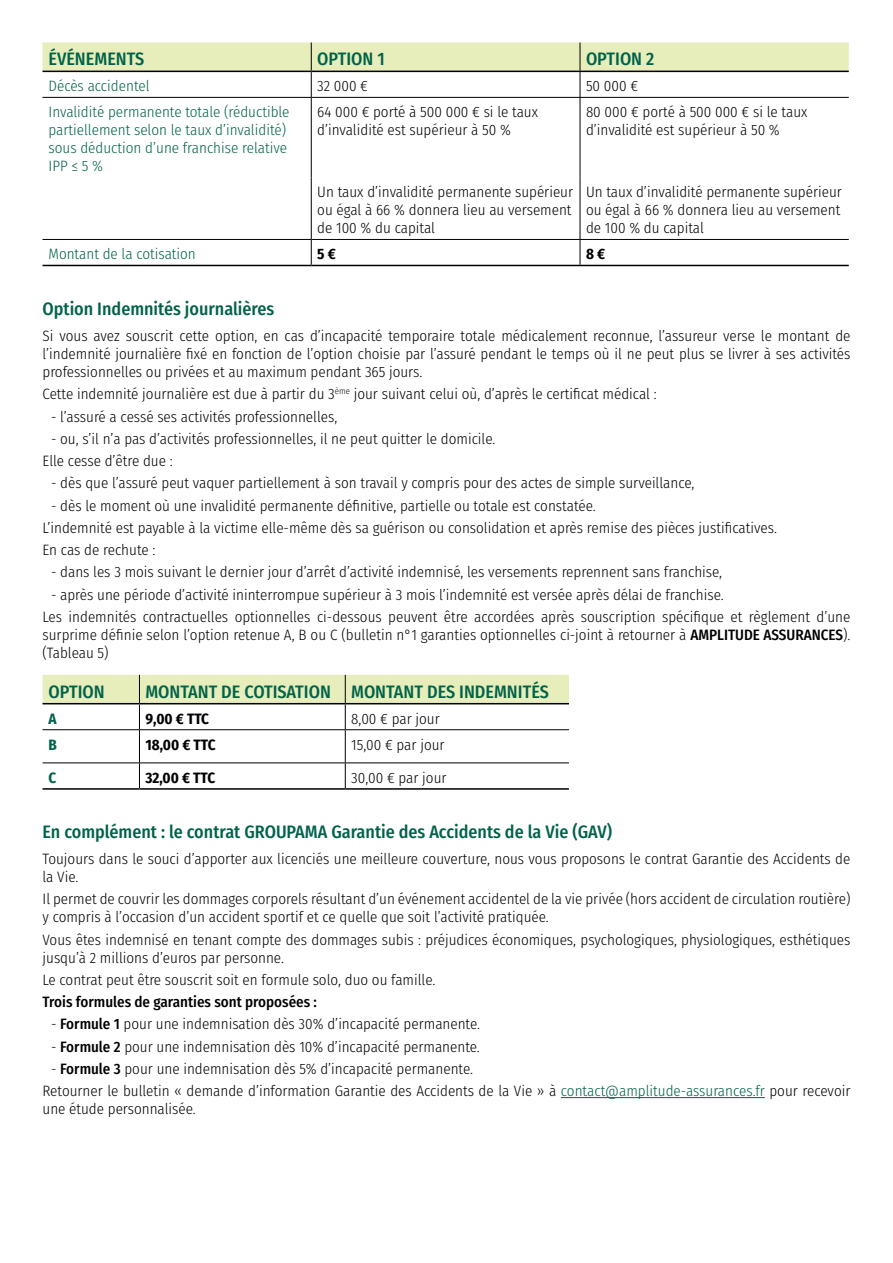
<style>
.page{position:relative;width:893px;height:1263px;background:#fff}
.page>*{position:absolute;margin:0;border:0;box-sizing:border-box;transform-origin:0 0}
.t1{font:500 18px "Fira Sans Condensed";color:#00624a}
.t2{font:300 15px/18px "Fira Sans Condensed";color:#000}
.t3{font:300 15px/18px "Fira Sans Condensed";color:#00624a}
.t4{font:500 15px "Fira Sans Condensed";color:#000}
.t5{font:700 15px "Fira Sans Condensed";color:#000}
.t6{font:700 15px "Fira Sans Condensed";color:#00624a}
.s1{font-weight:500}
.s2{color:#00624a}
</style>
<div class="page">
<svg style="left:43px;top:43px;width:806px;height:54px"></svg>
<hr style="left:43px;top:97px;width:268px;height:1px;background:#000">
<hr style="left:311px;top:97px;width:269px;height:1px;background:#000">
<hr style="left:311px;top:98px;width:1px;height:79px;background:#000">
<hr style="left:580px;top:97px;width:269px;height:1px;background:#000">
<hr style="left:580px;top:98px;width:1px;height:79px;background:#000">
<hr style="left:311px;top:177px;width:1px;height:62px;background:#000">
<hr style="left:580px;top:177px;width:1px;height:62px;background:#000">
<hr style="left:43px;top:239px;width:268px;height:1px;background:#000">
<hr style="left:311px;top:239px;width:269px;height:1px;background:#000">
<svg style="left:311px;top:240px;width:1px;height:25px"></svg>
<hr style="left:580px;top:239px;width:269px;height:1px;background:#000">
<svg style="left:580px;top:240px;width:1px;height:25px"></svg>
<hr style="left:43px;top:71px;width:268px;height:1px;background:#000">
<hr style="left:311px;top:71px;width:269px;height:1px;background:#000">
<hr style="left:580px;top:71px;width:269px;height:1px;background:#000">
<hr style="left:43px;top:265px;width:268px;height:1px;background:#000">
<hr style="left:311px;top:265px;width:269px;height:1px;background:#000">
<hr style="left:580px;top:265px;width:269px;height:1px;background:#000">
<svg style="left:43px;top:675px;width:526px;height:54px"></svg>
<hr style="left:43px;top:729px;width:96px;height:1px;background:#000">
<hr style="left:139px;top:729px;width:206px;height:1px;background:#000">
<hr style="left:139px;top:730px;width:1px;height:32px;background:#000">
<hr style="left:345px;top:729px;width:224px;height:1px;background:#000">
<hr style="left:345px;top:730px;width:1px;height:32px;background:#000">
<hr style="left:43px;top:762px;width:96px;height:1px;background:#000">
<hr style="left:139px;top:762px;width:206px;height:1px;background:#000">
<svg style="left:139px;top:763px;width:1px;height:25px"></svg>
<hr style="left:345px;top:762px;width:224px;height:1px;background:#000">
<svg style="left:345px;top:763px;width:1px;height:25px"></svg>
<hr style="left:43px;top:703px;width:96px;height:1px;background:#000">
<hr style="left:139px;top:703px;width:206px;height:1px;background:#000">
<hr style="left:345px;top:703px;width:224px;height:1px;background:#000">
<hr style="left:43px;top:788px;width:96px;height:2px;background:#000">
<hr style="left:139px;top:788px;width:206px;height:2px;background:#000">
<hr style="left:345px;top:788px;width:224px;height:2px;background:#000">
<hr style="left:561px;top:1097px;width:204px;height:1px;background:#00624a">
<p class="t1" style="left:49px;top:45px;width:97px">ÉVÉNEMENTS</p>
<p class="t1" style="left:317px;top:45px;width:69px">OPTION 1</p>
<p class="t1" style="left:586px;top:45px;width:70px">OPTION 2</p>
<p class="t3" style="left:49px;top:77px;width:103px">Décès accidentel</p>
<p class="t2" style="left:317px;top:77px;width:52px">32 000 €</p>
<p class="t2" style="left:586px;top:77px;width:54px">50 000 €</p>
<p class="t3" style="left:49px;top:103px;width:243px">Invalidité permanente totale (réductible partiellement selon le taux d’invalidité) sous déduction d’une franchise relative IPP ≤ 5 %</p>
<p class="t2" style="left:317px;top:103px;width:222px">64 000 € porté à 500 000 € si le taux d’invalidité est supérieur à 50 %</p>
<p class="t2" style="left:586px;top:103px;width:223px">80 000 € porté à 500 000 € si le taux d’invalidité est supérieur à 50 %</p>
<p class="t2" style="left:317px;top:183px;width:257px;text-align:justify">Un taux d’invalidité permanente supérieur ou égal à 66 % donnera lieu au versement de 100 % du capital</p>
<p class="t2" style="left:586px;top:183px;width:257px;text-align:justify">Un taux d’invalidité permanente supérieur ou égal à 66 % donnera lieu au versement de 100 % du capital</p>
<p class="t3" style="left:49px;top:245px;width:149px">Montant de la cotisation</p>
<p class="t5" style="left:317px;top:242px;width:20px">5 €</p>
<p class="t5" style="left:586px;top:242px;width:21px">8 €</p>
<p class="t1" style="left:43px;top:294px;width:233px">Option Indemnités journalières</p>
<p class="t2" style="left:43px;top:327px;width:809px;text-align:justify">Si vous avez souscrit cette option, en cas d’incapacité temporaire totale médicalement reconnue, l’assureur verse le montant de l’indemnité journalière fixé en fonction de l’option choisie par l’assuré pendant le temps où il ne peut plus se livrer à ses activités professionnelles ou privées et au maximum pendant 365 jours.</p>
<p class="t2" style="left:43px;top:385px;width:616px">Cette indemnité journalière est due à partir du 3<sup>ème</sup> jour suivant celui où, d’après le certificat médical :</p>
<p class="t2" style="left:51px;top:407px;width:288px">- l’assuré a cessé ses activités professionnelles,</p>
<p class="t2" style="left:43px;top:427px;width:454px;line-height:22.2px;text-indent:9px">- ou, s’il n’a pas d’activités professionnelles, il ne peut quitter le domicile.<br>Elle cesse d’être due :</p>
<p class="t2" style="left:51px;top:474px;width:645px">- dès que l’assuré peut vaquer partiellement à son travail y compris pour des actes de simple surveillance,</p>
<p class="t2" style="left:43px;top:494px;width:736px;line-height:22.2px;text-indent:9px">- dès le moment où une invalidité permanente définitive, partielle ou totale est constatée.<br>L’indemnité est payable à la victime elle-même dès sa guérison ou consolidation et après remise des pièces justificatives.<br>En cas de rechute :</p>
<p class="t2" style="left:51px;top:563px;width:673px">- dans les 3 mois suivant le dernier jour d’arrêt d’activité indemnisé, les versements reprennent sans franchise,</p>
<p class="t2" style="left:43px;top:583px;width:809px;line-height:22.2px;text-indent:9px">- après une période d’activité ininterrompue supérieur à 3 mois l’indemnité est versée après délai de franchise.<br>Les indemnités contractuelles optionnelles ci-dessous peuvent être accordées après souscription spécifique et règlement d’une</p>
<p class="t2" style="left:43px;top:625px;width:809px">surprime définie selon l’option retenue A, B ou C (bulletin n°1 garanties optionnelles ci-joint à retourner à <span class="s1">AMPLITUDE ASSURANCES</span>). (Tableau 5)</p>
<p class="t1" style="left:49px;top:677px;width:58px">OPTION</p>
<p class="t1" style="left:145px;top:677px;width:405px">MONTANT DE COTISATION MONTANT DES INDEMNITÉS</p>
<p class="t6" style="left:49px;top:706px;width:10px">A</p>
<p class="t5" style="left:145px;top:706px;width:65px">9,00 € TTC</p>
<p class="t2" style="left:351px;top:709px;width:90px">8,00 € par jour</p>
<p class="t6" style="left:49px;top:732px;width:10px">B</p>
<p class="t5" style="left:145px;top:732px;width:72px">18,00 € TTC</p>
<p class="t2" style="left:351px;top:735px;width:95px">15,00 € par jour</p>
<p class="t6" style="left:49px;top:765px;width:9px">C</p>
<p class="t5" style="left:145px;top:765px;width:71px">32,00 € TTC</p>
<p class="t2" style="left:351px;top:769px;width:97px">30,00 € par jour</p>
<p class="t1" style="left:43px;top:817px;width:571px">En complément : le contrat GROUPAMA Garantie des Accidents de la Vie (GAV)</p>
<p class="t2" style="left:43px;top:850px;width:809px">Toujours dans le souci d’apporter aux licenciés une meilleure couverture, nous vous proposons le contrat Garantie des Accidents de la Vie.</p>
<p class="t2" style="left:43px;top:890px;width:809px">Il permet de couvrir les dommages corporels résultant d’un événement accidentel de la vie privée (hors accident de circulation routière) y compris à l’occasion d’un accident sportif et ce quelle que soit l’activité pratiquée.</p>
<p class="t2" style="left:43px;top:930px;width:809px">Vous êtes indemnisé en tenant compte des dommages subis : préjudices économiques, psychologiques, physiologiques, esthétiques jusqu’à 2 millions d’euros par personne.</p>
<p class="t2" style="left:43px;top:970px;width:394px">Le contrat peut être souscrit soit en formule solo, duo ou famille.</p>
<p class="t4" style="left:43px;top:990px;width:276px">Trois formules de garanties sont proposées :</p>
<p class="t2" style="left:51px;top:1015px;width:431px">- <span class="s1">Formule 1</span> pour une indemnisation dès 30% d’incapacité permanente.</p>
<p class="t2" style="left:51px;top:1037px;width:430px">- <span class="s1">Formule 2</span> pour une indemnisation dès 10% d’incapacité permanente.</p>
<p class="t2" style="left:43px;top:1057px;width:809px;line-height:22.2px;text-indent:9px">- <span class="s1">Formule 3</span> pour une indemnisation dès 5% d’incapacité permanente.<br>Retourner le bulletin « demande d’information Garantie des Accidents de la Vie » à <span class="s2">contact@amplitude-assurances.fr</span> pour recevoir</p>
<p class="t2" style="left:43px;top:1100px;width:155px">une étude personnalisée.</p>
</div>
